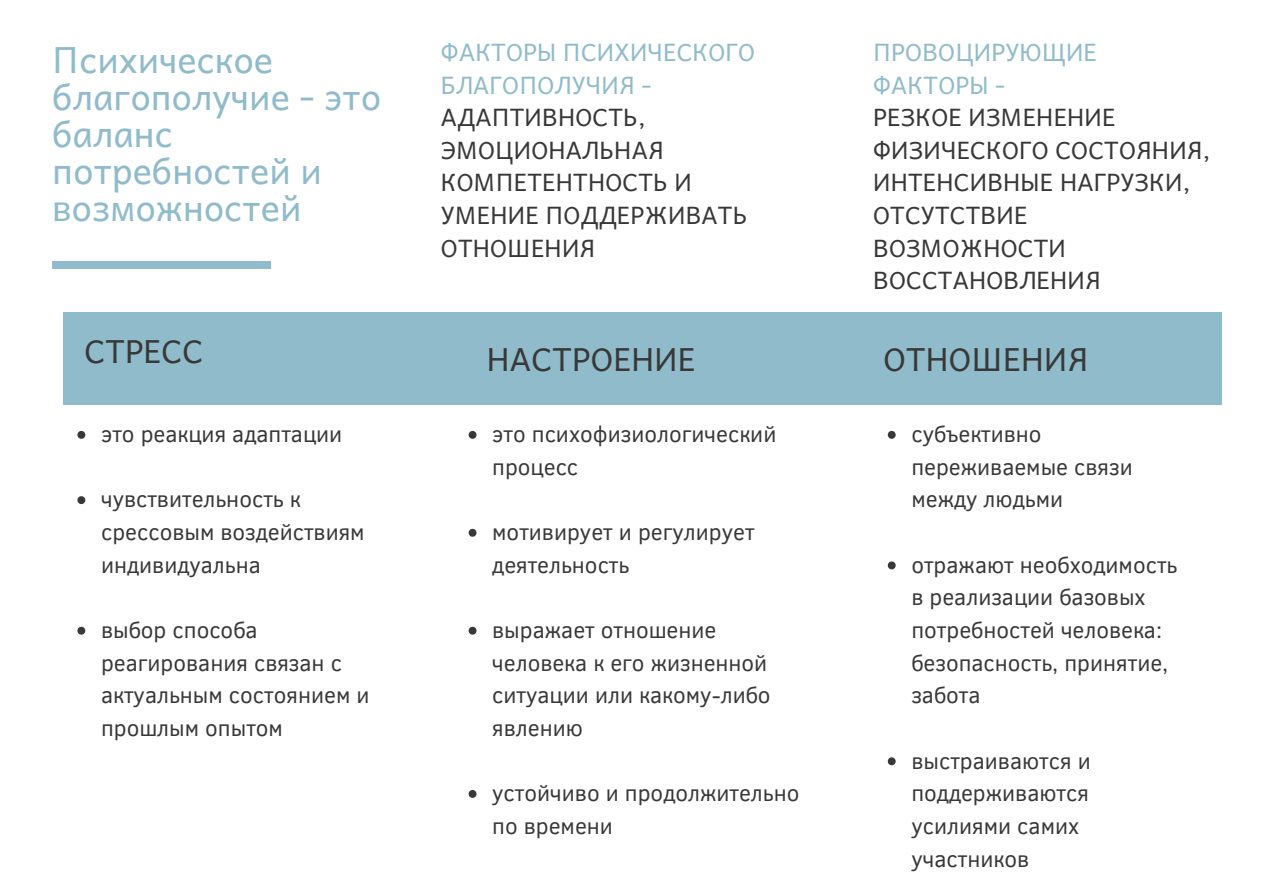
<style>
.page{position:relative;width:1263px;height:894px;background:#fff}
.page>*{position:absolute;margin:0;border:0;box-sizing:border-box;transform-origin:0 0}
.t1{font:36px/37px "Andika";color:#90bbcb}
.t2{font:31.8px "Andika";color:#383838}
.t3{font:24px/32.5px "Andika";color:#383838}
.t4{font:24px/32.5px "Andika";color:#90bbcb}
.t5{font:22.5px/32.5px "Clear Sans";color:#383838}
.s1{color:#383838}
</style>
<div class="page">
<div style="left:52px;top:261px;width:219px;height:8px;background:#90bbcb"></div>
<div style="left:63px;top:312px;width:1158px;height:92px;background:#90bbcb"></div>
<svg style="left:77px;top:431px;width:8px;height:7px"></svg>
<svg style="left:77px;top:496px;width:8px;height:8px"></svg>
<svg style="left:77px;top:626px;width:8px;height:8px"></svg>
<svg style="left:469px;top:431px;width:7px;height:7px"></svg>
<svg style="left:469px;top:528px;width:7px;height:8px"></svg>
<svg style="left:469px;top:626px;width:7px;height:8px"></svg>
<svg style="left:469px;top:790px;width:7px;height:7px"></svg>
<svg style="left:888px;top:431px;width:8px;height:7px"></svg>
<svg style="left:888px;top:561px;width:8px;height:8px"></svg>
<svg style="left:888px;top:757px;width:8px;height:8px"></svg>
<p class="t1" style="left:52px;top:39px;width:330px">Психическое благополучие - это баланс потребностей и возможностей</p>
<p class="t4" style="left:441px;top:35px;width:316px">ФАКТОРЫ ПСИХИЧЕСКОГО<br>БЛАГОПОЛУЧИЯ -<br><span class="s1">АДАПТИВНОСТЬ,</span></p>
<p class="t3" style="left:441px;top:132px;width:308px">ЭМОЦИОНАЛЬНАЯ<br>КОМПЕТЕНТНОСТЬ И<br>УМЕНИЕ ПОДДЕРЖИВАТЬ<br>ОТНОШЕНИЯ</p>
<p class="t4" style="left:873px;top:35px;width:226px">ПРОВОЦИРУЮЩИЕ<br>ФАКТОРЫ -</p>
<p class="t3" style="left:873px;top:100px;width:339px">РЕЗКОЕ ИЗМЕНЕНИЕ<br>ФИЗИЧЕСКОГО СОСТОЯНИЯ,</p>
<p class="t3" style="left:873px;top:165px;width:319px">ИНТЕНСИВНЫЕ НАГРУЗКИ,</p>
<p class="t3" style="left:873px;top:198px;width:229px">ОТСУТСТВИЕ<br>ВОЗМОЖНОСТИ<br>ВОССТАНОВЛЕНИЯ</p>
<p class="t2" style="left:84px;top:324px;width:121px">СТРЕСС</p>
<p class="t2" style="left:487px;top:332px;width:210px">НАСТРОЕНИЕ</p>
<p class="t2" style="left:884px;top:332px;width:206px">ОТНОШЕНИЯ</p>
<p class="t5" style="left:101px;top:417px;width:243px">это реакция адаптации</p>
<p class="t5" style="left:101px;top:482px;width:265px">чувствительность к срессовым воздействиям индивидуальна</p>
<p class="t5" style="left:101px;top:612px;width:270px">выбор способа реагирования связан с актуальным состоянием и прошлым опытом</p>
<p class="t5" style="left:492px;top:417px;width:286px">это психофизиологический процесс</p>
<p class="t5" style="left:492px;top:514px;width:264px">мотивирует и регулирует деятельность</p>
<p class="t5" style="left:492px;top:612px;width:280px">выражает отношение человека к его жизненной ситуации или какому-либо явлению</p>
<p class="t5" style="left:492px;top:775px;width:309px">устойчиво и продолжительно по времени</p>
<p class="t5" style="left:911px;top:417px;width:223px">субъективно переживаемые связи между людьми</p>
<p class="t5" style="left:911px;top:547px;width:267px">отражают необходимость в реализации базовых потребностей человека: безопасность, принятие, забота</p>
<p class="t5" style="left:911px;top:743px;width:181px">выстраиваются и поддерживаются усилиями самих участников</p>
</div>
